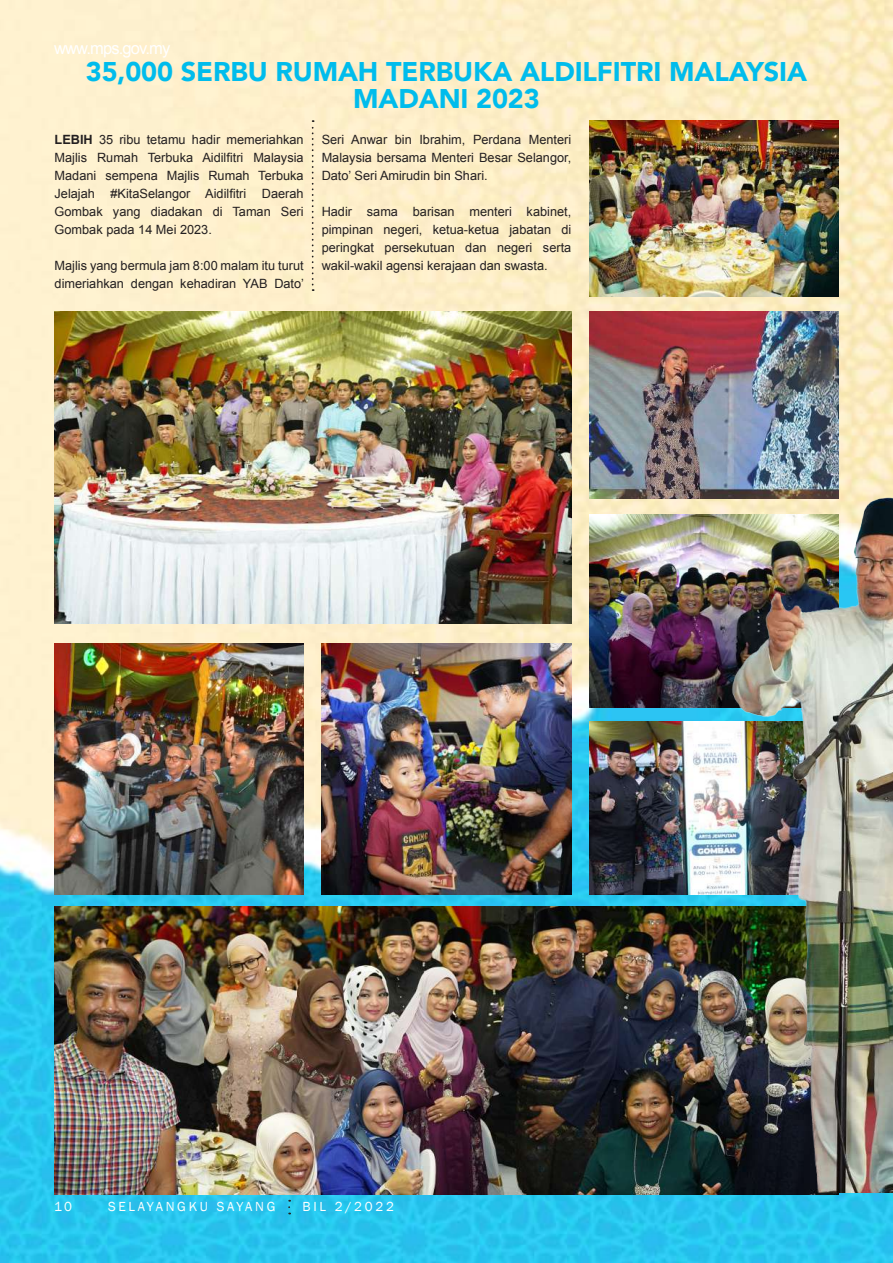
<style>
.page{position:relative;width:893px;height:1263px;background:#fff}
.page>*{position:absolute;margin:0;border:0;box-sizing:border-box;transform-origin:0 0}
.t1{font:900 27px/27px "Avenir";letter-spacing:-.005em;color:#00bcec;text-align:center}
.t2{font:16.5px "Arial";letter-spacing:-.05em;color:#fff}
.t3{font:13.5px "Franklin Gothic";letter-spacing:.2em;color:#fff}
.t4{font:12.75px/18px "Arial";color:#231f20;text-align:justify}
.s1{font-weight:700}
</style>
<div class="page">
<img style="left:0;top:0;width:893px;height:1263px">
<img style="left:589px;top:120px;width:250px;height:102px">
<img style="left:54px;top:643px;width:250px;height:251px">
<img style="left:322px;top:643px;width:148px;height:251px">
<img style="left:55px;top:311px;width:415px;height:312px">
<img style="left:55px;top:907px;width:415px;height:285px">
<svg style="left:312px;top:120px;width:2px;height:171px"></svg>
<img style="left:470px;top:222px;width:423px;height:970px">
<svg style="left:0;top:1192px;width:893px;height:28px;background:#2dbbdf"></svg>
<p class="t2" style="left:54px;top:38px;width:118px">www.mps.gov.my</p>
<h1 class="t1" style="left:86px;top:57px;width:723px">35,000 SERBU RUMAH TERBUKA ALDILFITRI MALAYSIA<br>MADANI 2023</h1>
<p class="t4" style="left:55px;top:131px;width:251px"><span class="s1">LEBIH</span> 35 ribu tetamu hadir memeriahkan Majlis Rumah Terbuka Aidilfitri Malaysia Madani sempena Majlis Rumah Terbuka Jelajah #KitaSelangor Aidilfitri Daerah Gombak yang diadakan di Taman Seri Gombak pada 14 Mei 2023.</p>
<p class="t4" style="left:55px;top:257px;width:251px">Majlis yang bermula jam 8:00 malam itu turut dimeriahkan dengan kehadiran YAB Dato’</p>
<p class="t4" style="left:322px;top:131px;width:251px">Seri Anwar bin Ibrahim, Perdana Menteri Malaysia bersama Menteri Besar Selangor, Dato’ Seri Amirudin bin Shari.</p>
<p class="t4" style="left:322px;top:203px;width:251px">Hadir sama barisan menteri kabinet, pimpinan negeri, ketua-ketua jabatan di peringkat persekutuan dan negeri serta wakil-wakil agensi kerajaan dan swasta.</p>
<p class="t3" style="left:54px;top:1198px;width:20px">10</p>
<p class="t3" style="left:108px;top:1198px;width:169px">SELAYANGKU SAYANG</p>
<p class="t3" style="left:302px;top:1198px;width:93px">BIL 2/2022</p>
</div>
